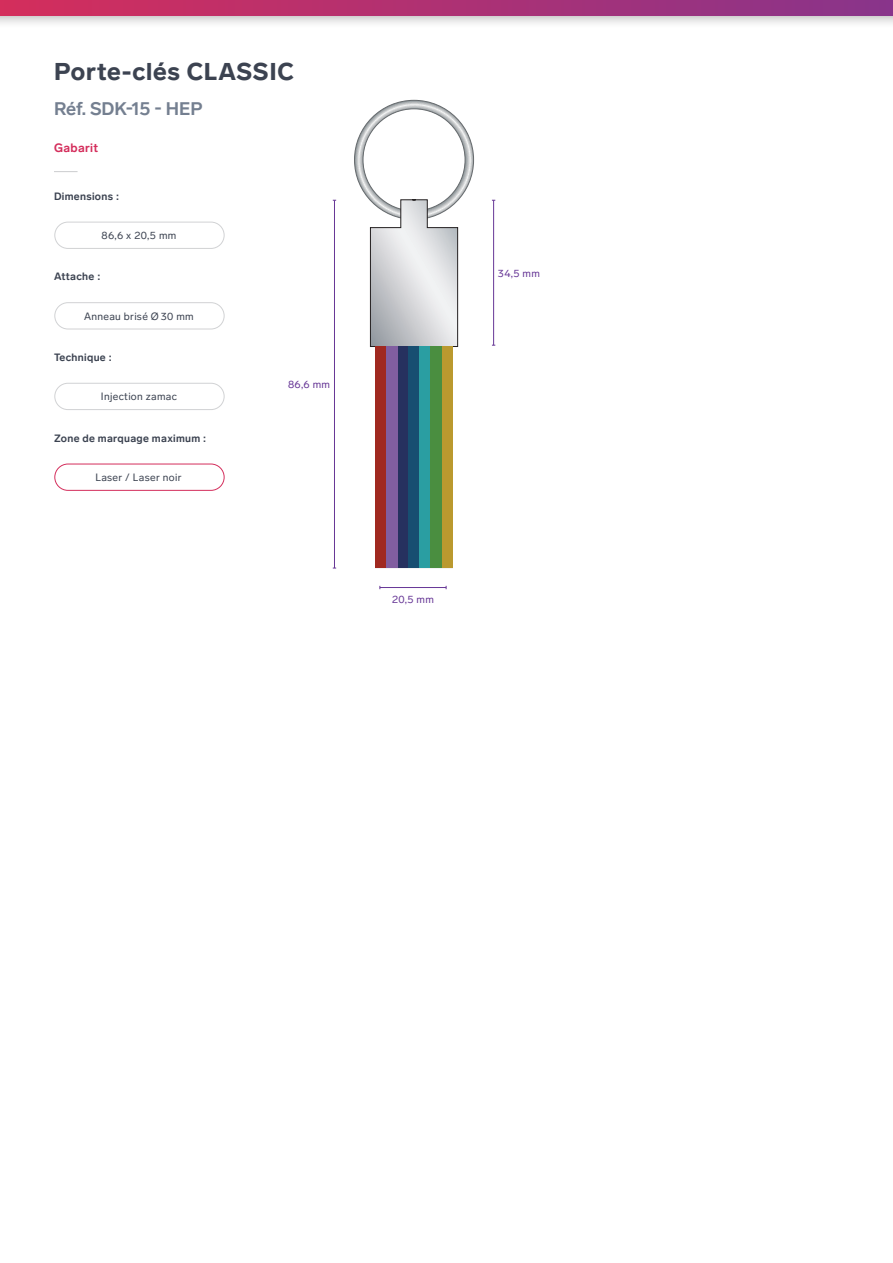
<style>
.page{position:relative;width:893px;height:1263px;background:#fff}
.page>*{position:absolute;margin:0;border:0;box-sizing:border-box;transform-origin:0 0}
.t1{font:900 24px "Lab Grotesque";letter-spacing:.03em;color:#3c4351}
.t2{font:700 18px "Lab Grotesque";color:#747f90}
.t3{font:700 12px "Lab Grotesque";letter-spacing:.03em;color:#d42e5c}
.t4{font:10.5px "Lab Grotesque";letter-spacing:.03em;color:#3c4351}
.t5{font:700 10.5px "Lab Grotesque";letter-spacing:.03em;color:#3c4351}
.t6{font:10.5px "Lab Grotesque";letter-spacing:.03em;color:#673796}
</style>
<div class="page">
<svg style="left:354px;top:100px;width:120px;height:247px"></svg>
<div style="left:397px;top:346px;width:11px;height:222px;background:#26315f"></div>
<div style="left:375px;top:346px;width:11px;height:222px;background:#a02920"></div>
<div style="left:408px;top:346px;width:12px;height:222px;background:#174e71"></div>
<div style="left:386px;top:346px;width:11px;height:222px;background:#815ea0"></div>
<div style="left:442px;top:346px;width:11px;height:222px;background:#ba992f"></div>
<div style="left:420px;top:346px;width:11px;height:222px;background:#2a9ea2"></div>
<div style="left:431px;top:346px;width:11px;height:222px;background:#4a8e40"></div>
<div style="left:0;top:0;width:893px;height:29px;background:#231f20;opacity:.5"></div>
<div style="left:55px;top:383px;width:169px;height:27px;border:1px solid #d1d2d4;border-radius:13px"></div>
<svg style="left:54px;top:171px;width:23px;height:1px"></svg>
<div style="left:55px;top:222px;width:169px;height:27px;border:1px solid #d1d2d4;border-radius:13px"></div>
<div style="left:55px;top:302px;width:169px;height:27px;border:1px solid #d1d2d4;border-radius:13px"></div>
<hr style="left:334px;top:200px;width:1px;height:368px;background:#673796">
<hr style="left:493px;top:200px;width:1px;height:145px;background:#673796">
<hr style="left:380px;top:587px;width:66px;height:1px;background:#673796">
<svg style="left:0;top:0;width:893px;height:15px;background:#ae3073"></svg>
<div style="left:54px;top:464px;width:171px;height:27px;border:1px solid #d42e5c;border-radius:13px"></div>
<h1 class="t1" style="left:54px;top:57px;width:241px">Porte-clés CLASSIC</h1>
<h2 class="t2" style="left:54px;top:98px;width:150px">Réf. SDK-15 - HEP</h2>
<p class="t3" style="left:54px;top:140px;width:46px">Gabarit</p>
<p class="t5" style="left:54px;top:190px;width:67px">Dimensions :</p>
<p class="t4" style="left:102px;top:229px;width:76px">86,6 x 20,5 mm</p>
<p class="t5" style="left:54px;top:270px;width:48px">Attache :</p>
<p class="t4" style="left:84px;top:310px;width:111px">Anneau brisé Ø 30 mm</p>
<p class="t5" style="left:54px;top:351px;width:59px">Technique :</p>
<p class="t4" style="left:101px;top:390px;width:78px">Injection zamac</p>
<p class="t5" style="left:54px;top:432px;width:154px">Zone de marquage maximum :</p>
<p class="t4" style="left:95px;top:471px;width:88px">Laser / Laser noir</p>
<p class="t6" style="left:288px;top:378px;width:44px">86,6 mm</p>
<p class="t6" style="left:392px;top:593px;width:44px">20,5 mm</p>
<p class="t6" style="left:498px;top:267px;width:44px">34,5 mm</p>
</div>
